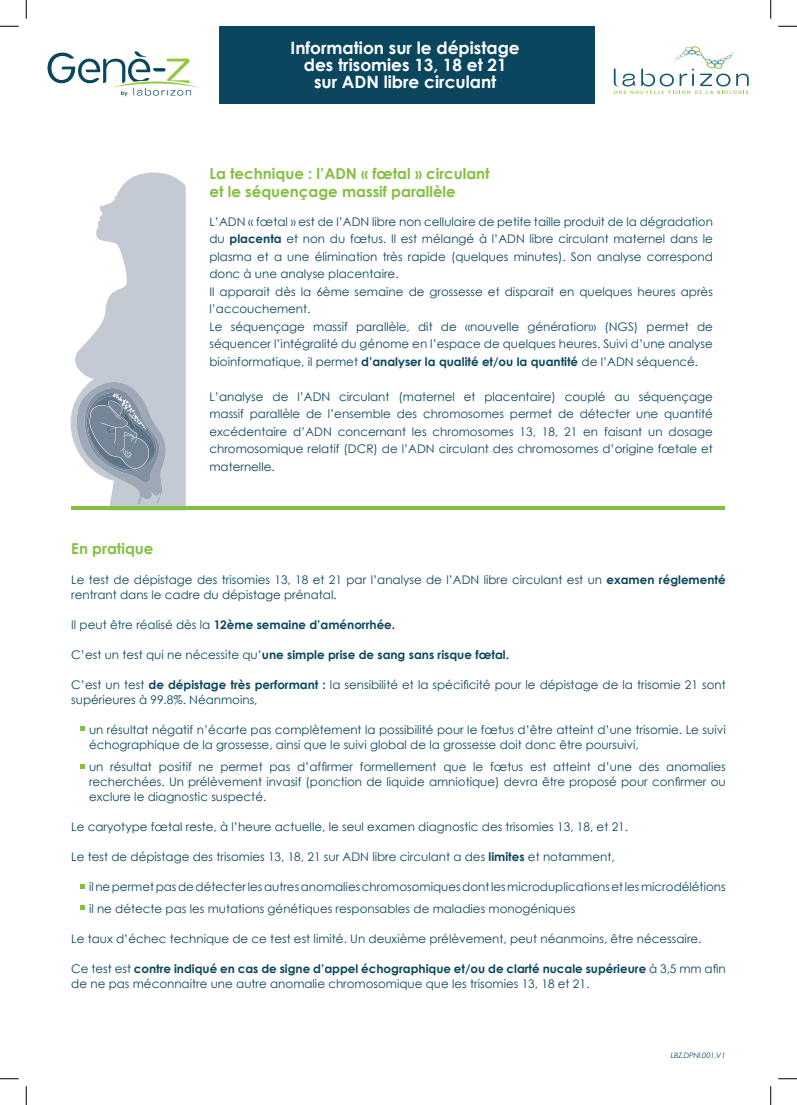
<style>
.page{position:relative;width:797px;height:1105px;background:#fff}
.page>*{position:absolute;margin:0;border:0;box-sizing:border-box;transform-origin:0 0}
.t1{font:700 17px/17px "Century Gothic";color:#fff;text-align:center}
.t2{font:700 15px/18px "Century Gothic";color:#83c040}
.t3{font:11.88px/17.5px "Century Gothic";color:#0a475f}
.t4{font:700 11.88px "Century Gothic";color:#0a475f}
.t5{font:italic 7.5px "Century Gothic";letter-spacing:-.02em;color:#0a475f}
.t6{font:700 5.88px "Brown";color:#11556f}
.s1{font-weight:700}
.s2{font-weight:400}
</style>
<div class="page">
<div style="left:219px;top:26px;width:375px;height:78px;background:#0a475f"></div>
<svg style="left:70px;top:173px;width:116px;height:337px;fill:#c4cad4"></svg>
<svg style="left:73px;top:382px;width:101px;height:122px;background:#aab3bf"></svg>
<hr style="left:72px;top:506px;width:653px;height:4px;background:#83c040">
<svg style="left:80px;top:726px;width:5px;height:5px"></svg>
<svg style="left:80px;top:764px;width:5px;height:5px"></svg>
<svg style="left:80px;top:884px;width:5px;height:4px"></svg>
<svg style="left:80px;top:905px;width:5px;height:4px"></svg>
<svg style="left:48px;top:51px;width:151px;height:45px"></svg>
<svg style="left:613px;top:46px;width:135px;height:48px"></svg>
<svg style="left:0;top:25px;width:19px;height:2px"></svg>
<svg style="left:778px;top:25px;width:19px;height:2px"></svg>
<svg style="left:0;top:1078px;width:19px;height:1px"></svg>
<svg style="left:778px;top:1078px;width:19px;height:1px"></svg>
<svg style="left:25px;top:0;width:2px;height:19px"></svg>
<svg style="left:25px;top:1086px;width:2px;height:19px"></svg>
<svg style="left:770px;top:0;width:1px;height:19px"></svg>
<svg style="left:770px;top:1086px;width:1px;height:19px"></svg>
<p class="t6" style="left:121px;top:89px;width:8px">by</p>
<p class="t2" style="left:71px;top:539px;width:84px">En pratique</p>
<h1 class="t1" style="left:290px;top:39px;width:231px">Information sur le dépistage des trisomies 13, 18 et 21 sur ADN libre circulant</h1>
<p class="t2" style="left:209px;top:164px;width:282px">La technique : l’ADN « fœtal » circulant et le séquençage massif parallèle</p>
<p class="t3" style="left:209px;top:212px;width:505px">L’ADN « fœtal » est de l’ADN libre non cellulaire de petite taille produit de la dégradation du <span class="s1">placenta</span> et non du fœtus. Il est mélangé à l’ADN libre circulant maternel dans le plasma et a une élimination très rapide (quelques minutes). Son analyse correspond donc à une analyse placentaire.<br>Il apparait dès la 6ème semaine de grossesse et disparait en quelques heures après l’accouchement.<br>Le séquençage massif parallèle, dit de «nouvelle génération» (NGS) permet de séquencer l’intégralité du génome en l’espace de quelques heures. Suivi d’une analyse bioinformatique, il permet <span class="s1">d’analyser la qualité et/ou la quantité</span> de l’ADN séquencé.</p>
<p class="t3" style="left:209px;top:387px;width:505px;text-align:justify">L’analyse de l’ADN circulant (maternel et placentaire) couplé au séquençage massif parallèle de l’ensemble des chromosomes permet de détecter une quantité excédentaire d’ADN concernant les chromosomes 13, 18, 21 en faisant un dosage chromosomique relatif (DCR) de l’ADN circulant des chromosomes d’origine fœtale et maternelle.</p>
<p class="t3" style="left:71px;top:571px;width:656px;line-height:15px">Le test de dépistage des trisomies 13, 18 et 21 par l’analyse de l’ADN libre circulant est un <span class="s1">examen réglementé </span>rentrant dans le cadre du dépistage prénatal.</p>
<p class="t4" style="left:71px;top:617px;width:325px"><span class="s2">Il peut être réalisé dès la</span> 12ème semaine d’aménorrhée.</p>
<p class="t4" style="left:71px;top:647px;width:439px"><span class="s2">C’est un test qui ne nécessite qu’</span>une simple prise de sang sans risque fœtal.</p>
<p class="t3" style="left:71px;top:676px;width:656px;line-height:15px">C’est un test <span class="s1">de dépistage très performant :</span> la sensibilité et la spécificité pour le dépistage de la trisomie 21 sont supérieures à 99.8%. Néanmoins,</p>
<p class="t3" style="left:89px;top:721px;width:638px;line-height:15px">un résultat négatif n’écarte pas complètement la possibilité pour le fœtus d’être atteint d’une trisomie. Le suivi échographique de la grossesse, ainsi que le suivi global de la grossesse doit donc être poursuivi,</p>
<p class="t3" style="left:89px;top:759px;width:638px;line-height:15px;text-align:justify">un résultat positif ne permet pas d’affirmer formellement que le fœtus est atteint d’une des anomalies recherchées. Un prélèvement invasif (ponction de liquide amniotique) devra être proposé pour confirmer ou exclure le diagnostic suspecté.</p>
<p class="t3" style="left:71px;top:817px;width:558px">Le caryotype fœtal reste, à l’heure actuelle, le seul examen diagnostic des trisomies 13, 18, et 21.</p>
<p class="t3" style="left:71px;top:847px;width:545px">Le test de dépistage des trisomies 13, 18, 21 sur ADN libre circulant a des <span class="s1">limites</span> et notamment,</p>
<p class="t3" style="left:89px;top:875px;width:638px;line-height:22.1px">il ne permet pas de détecter les autres anomalies chromosomiques dont les microduplications et les microdélétions il ne détecte pas les mutations génétiques responsables de maladies monogéniques</p>
<p class="t3" style="left:71px;top:929px;width:632px">Le taux d’échec technique de ce test est limité. Un deuxième prélèvement, peut néanmoins, être nécessaire.</p>
<p class="t3" style="left:71px;top:961px;width:656px;line-height:15px">Ce test est <span class="s1">contre indiqué en cas de signe d’appel échographique et/ou de clarté nucale supérieure</span> à 3,5 mm afin de ne pas méconnaitre une autre anomalie chromosomique que les trisomies 13, 18 et 21.</p>
<p class="t5" style="left:671px;top:1051px;width:56px">LBZ.DPNI.001.V1</p>
</div>
